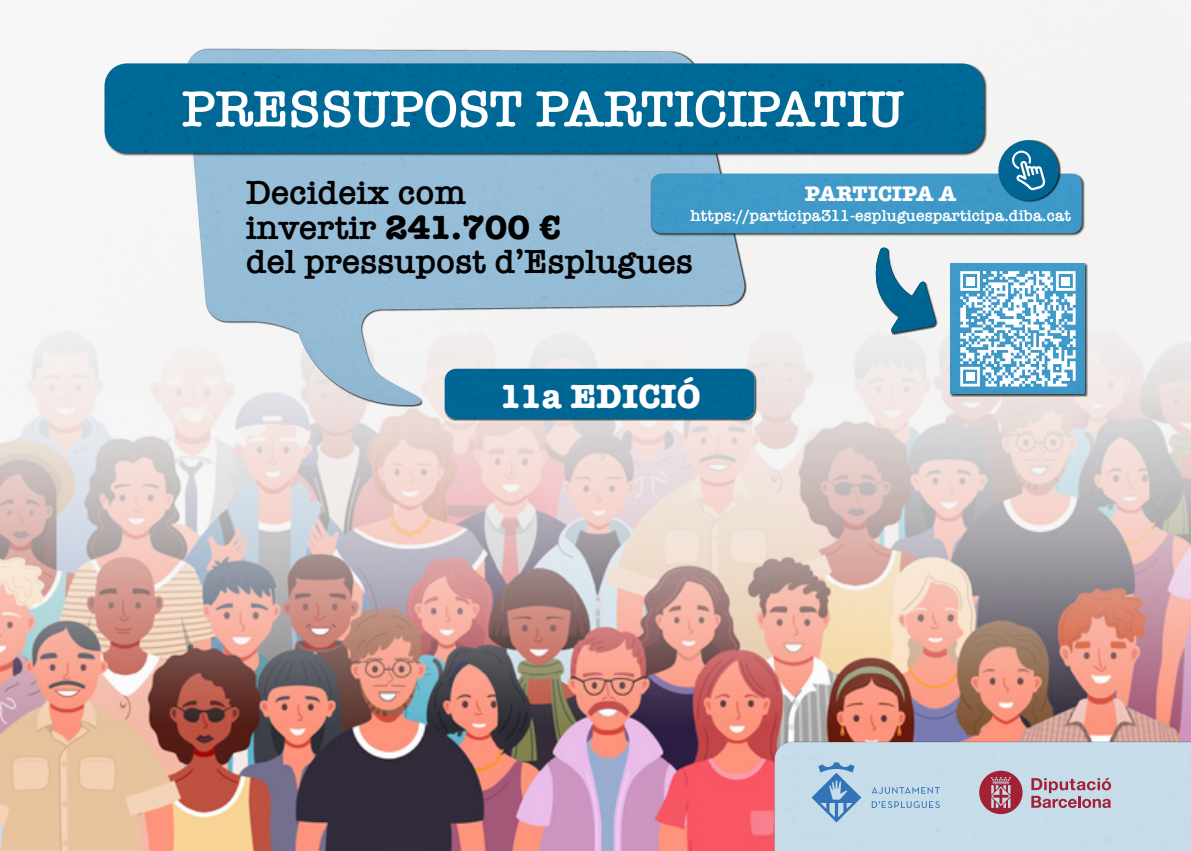
<style>
.page{position:relative;width:1191px;height:851px;background:#fff}
.page>*{position:absolute;margin:0;border:0;box-sizing:border-box;transform-origin:0 0}
.t1{font:600 52.2px "American Typewriter";color:#fff}
.t2{font:600 34.6px "American Typewriter";color:#000}
.t3{font:700 34.6px "American Typewriter";color:#fff}
.t4{font:700 21.8px "American Typewriter";color:#fff}
.t5{font:600 16.4px "American Typewriter";color:#fff}
.s1{font-weight:700}
</style>
<div class="page">
<img style="left:0;top:227px;width:1191px;height:623px">
<div style="left:444px;top:368px;width:313px;height:53px;background:#000;opacity:.75"></div>
<div style="left:445px;top:369px;width:309px;height:50px;background:#006795"></div>
<div style="left:774px;top:742px;width:417px;height:108px;background:#c7dce9"></div>
<svg style="left:811px;top:762px;width:50px;height:60px;background:#91b6d7"></svg>
<svg style="left:871px;top:786px;width:69px;height:7px"></svg>
<svg style="left:871px;top:801px;width:69px;height:7px"></svg>
<img style="left:186px;top:49px;width:561px;height:357px">
<div style="left:104px;top:63px;width:882px;height:93px;background:#000;opacity:.75"></div>
<div style="left:105px;top:63px;width:879px;height:90px;background:#006997"></div>
<div style="left:949px;top:263px;width:139px;height:134px;background:#000;opacity:.75"></div>
<div style="left:950px;top:264px;width:135px;height:130px;background:#3e99c8"></div>
<svg style="left:960px;top:271px;width:115px;height:115px"></svg>
<div style="left:966px;top:372px;width:8px;height:9px;background:#fff"></div>
<div style="left:966px;top:277px;width:8px;height:8px;background:#fff"></div>
<div style="left:1061px;top:277px;width:9px;height:8px;background:#fff"></div>
<div style="left:875px;top:247px;width:62px;height:88px;background:#000;opacity:.75"></div>
<img style="left:874px;top:248px;width:62px;height:85px">
<div style="left:650px;top:173px;width:435px;height:63px;background:#000;opacity:.75"></div>
<div style="left:651px;top:174px;width:430px;height:59px;background:#3f99c9"></div>
<div style="left:998px;top:140px;width:62px;height:62px;background:#000;opacity:.75"></div>
<img style="left:998px;top:140px;width:60px;height:60px;border-radius:30px">
<svg style="left:1011px;top:149px;width:34px;height:41px"></svg>
<svg style="left:1031px;top:777px;width:80px;height:30px;background:#ba9cab"></svg>
<svg style="left:979px;top:770px;width:43px;height:44px;background:#b06779"></svg>
<p class="t1" style="left:182px;top:69px;width:723px">PRESSUPOST PARTICIPATIU</p>
<p class="t2" style="left:246px;top:166px;width:222px">Decideix com</p>
<p class="t2" style="left:246px;top:201px;width:317px">invertir <span class="s1">241.700 €</span></p>
<p class="t2" style="left:246px;top:235px;width:448px">del pressupost d’Esplugues</p>
<p class="t4" style="left:805px;top:175px;width:153px">PARTICIPA A</p>
<p class="t5" style="left:690px;top:203px;width:382px">https://participa311-espluguesparticipa.diba.cat</p>
<p class="t3" style="left:499px;top:366px;width:203px">11a EDICIÓ</p>
</div>
